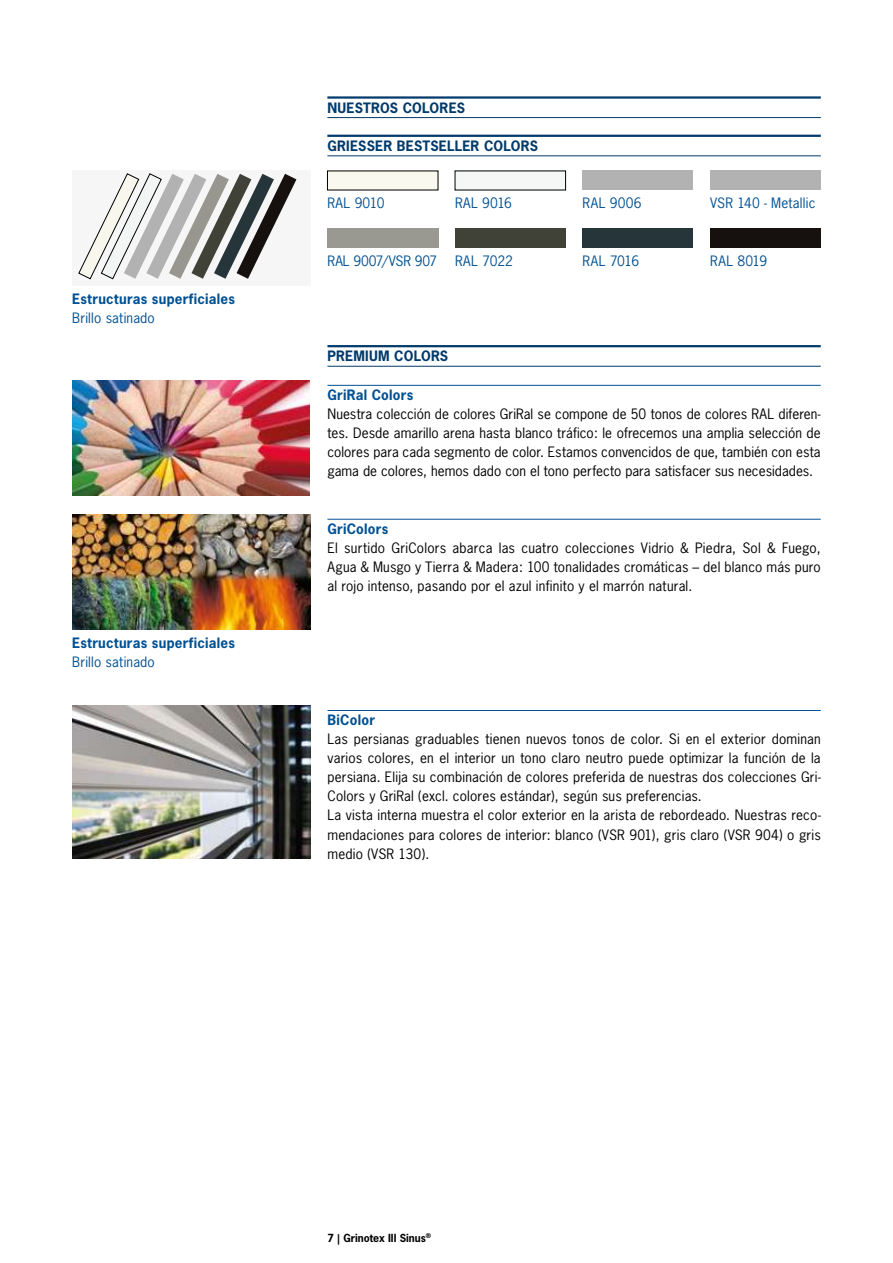
<style>
.page{position:relative;width:893px;height:1263px;background:#fff}
.page>*{position:absolute;margin:0;border:0;box-sizing:border-box;transform-origin:0 0}
.t1{font:13.5px/19.2px "News Gothic";letter-spacing:.015em;color:#000;text-align:justify}
.t2{font:13.5px "News Gothic";letter-spacing:.015em;color:#005092}
.t3{font:700 13.5px "News Gothic";letter-spacing:.02em;color:#005092}
.t4{font:700 13.5px "News Gothic";letter-spacing:.01em;color:#003a6b}
.t5{font:13.5px "News Gothic";letter-spacing:-.01em;color:#005092}
.t6{font:700 10.5px "News Gothic";color:#000}
</style>
<div class="page">
<img style="left:72px;top:706px;width:238px;height:153px">
<img style="left:72px;top:514px;width:238px;height:116px">
<img style="left:72px;top:380px;width:238px;height:115px">
<div style="left:72px;top:170px;width:238px;height:116px;background:#f6f6f6"></div>
<svg style="left:79px;top:174px;width:217px;height:105px"></svg>
<div style="left:583px;top:171px;width:110px;height:19px;background:#b3b2b2"></div>
<div style="left:710px;top:228px;width:111px;height:19px;background:#16110e"></div>
<div style="left:583px;top:228px;width:110px;height:19px;background:#253539"></div>
<div style="left:455px;top:228px;width:111px;height:19px;background:#414237"></div>
<div style="left:710px;top:171px;width:111px;height:19px;background:#b2b2b2"></div>
<hr style="left:328px;top:710px;width:493px;height:1px;background:#005092">
<hr style="left:327px;top:345px;width:494px;height:2px;background:#003a6b">
<hr style="left:327px;top:366px;width:494px;height:1px;background:#003a6b">
<hr style="left:327px;top:385px;width:494px;height:1px;background:#005092">
<hr style="left:327px;top:519px;width:494px;height:1px;background:#005092">
<hr style="left:327px;top:96px;width:494px;height:3px;background:#003a6b">
<hr style="left:327px;top:117px;width:494px;height:1px;background:#003a6b">
<hr style="left:327px;top:135px;width:494px;height:2px;background:#003a6b">
<hr style="left:327px;top:156px;width:494px;height:1px;background:#003a6b">
<p class="t3" style="left:72px;top:290px;width:164px">Estructuras superficiales</p>
<p class="t2" style="left:72px;top:309px;width:84px">Brillo satinado</p>
<p class="t3" style="left:72px;top:634px;width:164px">Estructuras superficiales</p>
<p class="t2" style="left:72px;top:654px;width:84px">Brillo satinado</p>
<p class="t4" style="left:327px;top:99px;width:139px">NUESTROS COLORES</p>
<p class="t4" style="left:327px;top:137px;width:212px">GRIESSER BESTSELLER COLORS</p>
<p class="t2" style="left:327px;top:195px;width:59px">RAL 9010</p>
<p class="t2" style="left:455px;top:195px;width:59px">RAL 9016</p>
<p class="t2" style="left:583px;top:195px;width:60px">RAL 9006</p>
<p class="t2" style="left:710px;top:195px;width:107px">VSR 140 - Metallic</p>
<p class="t5" style="left:328px;top:252px;width:111px">RAL 9007/VSR 907</p>
<p class="t2" style="left:710px;top:252px;width:59px">RAL 8019</p>
<p class="t2" style="left:455px;top:252px;width:59px">RAL 7022</p>
<p class="t2" style="left:583px;top:252px;width:58px">RAL 7016</p>
<p class="t4" style="left:327px;top:347px;width:122px">PREMIUM COLORS</p>
<p class="t3" style="left:327px;top:385px;width:87px">GriRal Colors</p>
<p class="t1" style="left:327px;top:404px;width:495px">Nuestra colección de colores GriRal se compone de 50 tonos de colores RAL diferen&shy;tes. Desde amarillo arena hasta blanco tráfico: le ofrecemos una amplia selección de colores para cada segmento de color. Estamos convencidos de que, también con esta gama de colores, hemos dado con el tono perfecto para satisfacer sus necesidades.</p>
<p class="t3" style="left:327px;top:519px;width:62px">GriColors</p>
<p class="t1" style="left:327px;top:538px;width:495px">El surtido GriColors abarca las cuatro colecciones Vidrio &amp; Piedra, Sol &amp; Fuego, Agua &amp; Musgo y Tierra &amp; Madera: 100 tonalidades cromáticas – del blanco más puro al rojo intenso, pasando por el azul infinito y el marrón natural.</p>
<p class="t3" style="left:328px;top:711px;width:49px">BiColor</p>
<p class="t1" style="left:328px;top:729px;width:495px;text-align:left">Las persianas graduables tienen nuevos tonos de color. Si en el exterior dominan varios colores, en el interior un tono claro neutro puede optimizar la función de la persiana. Elija su combinación de colores preferida de nuestras dos colecciones Gri-Colors y GriRal (excl. colores estándar), según sus preferencias.<br>La vista interna muestra el color exterior en la arista de rebordeado. Nuestras reco&shy;mendaciones para colores de interior: blanco (VSR 901), gris claro (VSR 904) o gris medio (VSR 130).</p>
<p class="t6" style="left:327px;top:1231px;width:105px">7 | Grinotex III -Sinus<sup>®</sup></p>
</div>
